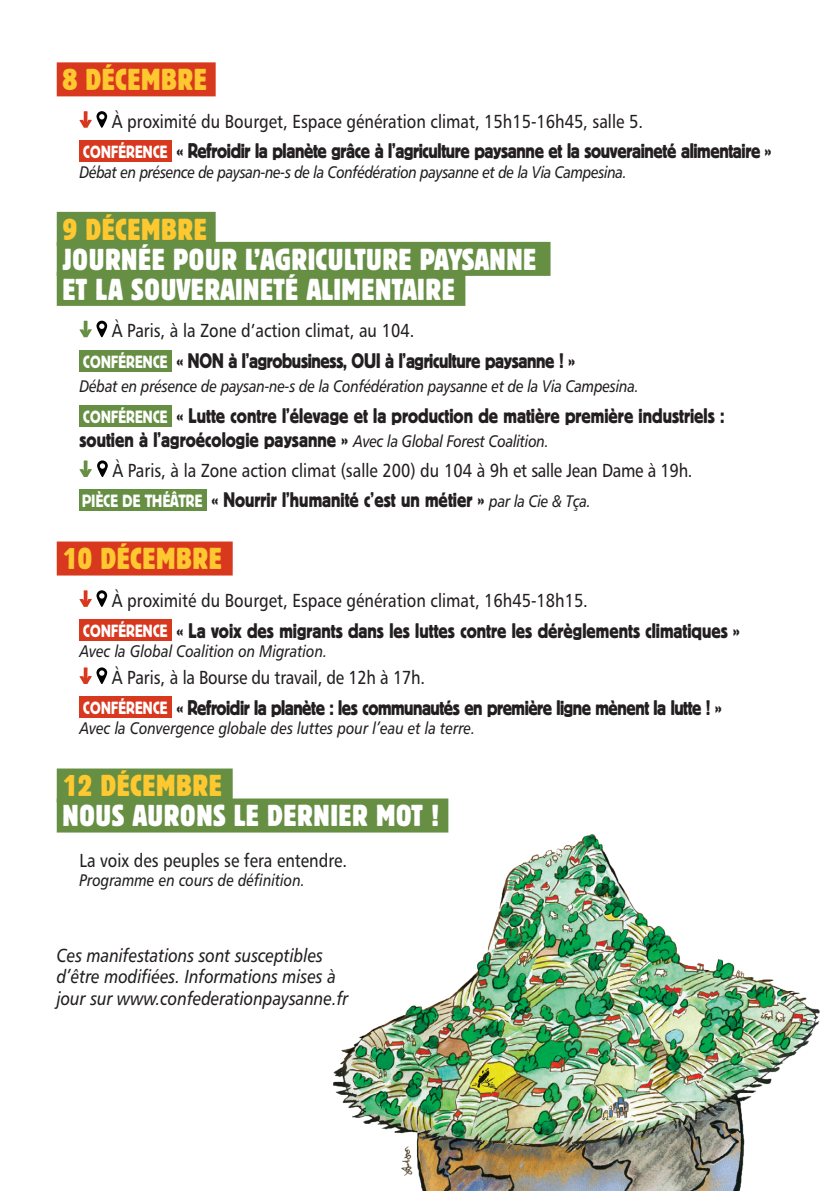
<style>
.page{position:relative;width:840px;height:1191px;background:#fff}
.page>*{position:absolute;margin:0;border:0;box-sizing:border-box;transform-origin:0 0}
.t1{font:condensed 30px/30px "Block BE";letter-spacing:.02em;color:#fff}
.t2{font:condensed 30px "Block BE";letter-spacing:.02em;color:#fec830}
.t3{font:21px/24px "Block BE";color:#231f20;scale:.86 1}
.t4{font:21px "Block BE";letter-spacing:-.02em;color:#231f20;scale:.86 1}
.t5{font:21px "Block BE";letter-spacing:-.025em;color:#231f20;scale:.86 1}
.t6{font:18.8px "Humanist 777 BT Roman B";color:#231f20;scale:.86 1}
.t7{font:18.8px/21.6px "Humanist 777 BT Italic B";color:#231f20;scale:.86 1}
.t8{font:16.8px "Humanist 777 BT Italic B";letter-spacing:-.015em;color:#231f20;scale:.86 1}
.s1{font-size:17.6px;color:#fff}
.s2{font-family:"Humanist 777 BT Italic B";font-size:16.8px}
</style>
<div class="page">
<div style="left:57px;top:62px;width:158px;height:34px;background:#d8381e"></div>
<div style="left:57px;top:212px;width:158px;height:34px;background:#668f44"></div>
<div style="left:57px;top:242px;width:493px;height:34px;background:#668f44"></div>
<div style="left:57px;top:272px;width:408px;height:34px;background:#668f44"></div>
<div style="left:57px;top:541px;width:175px;height:34px;background:#d8381e"></div>
<div style="left:57px;top:768px;width:175px;height:34px;background:#668f44"></div>
<div style="left:57px;top:798px;width:391px;height:34px;background:#668f44"></div>
<svg style="left:79px;top:111px;width:28px;height:17px"></svg>
<div style="left:79px;top:140px;width:92px;height:21px;background:#d8381e"></div>
<svg style="left:79px;top:321px;width:28px;height:16px"></svg>
<div style="left:79px;top:350px;width:92px;height:21px;background:#668f44"></div>
<div style="left:79px;top:405px;width:92px;height:21px;background:#668f44"></div>
<svg style="left:79px;top:460px;width:29px;height:17px"></svg>
<div style="left:79px;top:489px;width:127px;height:21px;background:#668f44"></div>
<svg style="left:79px;top:590px;width:28px;height:17px"></svg>
<div style="left:79px;top:619px;width:92px;height:21px;background:#d8381e"></div>
<svg style="left:79px;top:667px;width:28px;height:17px"></svg>
<div style="left:79px;top:696px;width:92px;height:22px;background:#d8381e"></div>
<img style="left:327px;top:828px;width:493px;height:363px">
<h1 class="t2" style="left:62px;top:62px;width:146px">8 DÉCEMBRE</h1>
<p class="t6" style="left:112px;top:109px;width:618px">À proximité du Bourget, Espace génération climat, 15h15-16h45, salle 5.</p>
<p class="t4" style="left:83px;top:139px;width:801px"><span class="s1">CONFÉRENCE</span> « Refroidir la planète grâce à l’agriculture paysanne et la souveraineté alimentaire »</p>
<p class="t8" style="left:79px;top:161px;width:637px">Débat en présence de paysan-ne-s de la Confédération paysanne et de la Via Campesina.</p>
<h1 class="t2" style="left:62px;top:212px;width:146px">9 DÉCEMBRE</h1>
<h1 class="t1" style="left:62px;top:244px;width:475px">JOURNÉE POUR L’AGRICULTURE PAYSANNE<br>ET LA SOUVERAINETÉ ALIMENTAIRE</h1>
<p class="t6" style="left:112px;top:319px;width:353px">À Paris, à la Zone d’action climat, au 104.</p>
<p class="t4" style="left:83px;top:349px;width:573px"><span class="s1">CONFÉRENCE</span> « NON à l’agrobusiness, OUI à l’agriculture paysanne ! »</p>
<p class="t8" style="left:79px;top:376px;width:651px">Débat en présence de paysan-ne-s de la Confédération paysanne et de la Via Campesina.</p>
<p class="t3" style="left:79px;top:404px;width:751px"><span class="s1">CONFÉRENCE</span> « Lutte contre l’élevage et la production de matière première industriels : soutien à l’agroécologie paysanne » <span class="s2">Avec la Global Forest Coalition.</span></p>
<p class="t6" style="left:112px;top:459px;width:675px">À Paris, à la Zone action climat (salle 200) du 104 à 9h et salle Jean Dame à 19h.</p>
<p class="t3" style="left:82px;top:488px;width:592px"><span class="s1">PIÈCE DE THÉÂTRE</span> « Nourrir l’humanité c’est un métier » <span class="s2">par la Cie &amp; Tça.</span></p>
<h1 class="t2" style="left:62px;top:541px;width:161px">10 DÉCEMBRE</h1>
<p class="t6" style="left:112px;top:588px;width:554px">À proximité du Bourget, Espace génération climat, 16h45-18h15.</p>
<p class="t3" style="left:83px;top:618px;width:764px"><span class="s1">CONFÉRENCE</span> « La voix des migrants dans les luttes contre les dérèglements climatiques »</p>
<p class="t8" style="left:79px;top:640px;width:289px">Avec la Global Coalition on Migration.</p>
<p class="t6" style="left:112px;top:666px;width:365px">À Paris, à la Bourse du travail, de 12h à 17h.</p>
<p class="t5" style="left:83px;top:696px;width:743px"><span class="s1">CONFÉRENCE</span> « Refroidir la planète : les communautés en première ligne mènent la lutte ! »</p>
<p class="t8" style="left:79px;top:718px;width:461px">Avec la Convergence globale des luttes pour l’eau et la terre.</p>
<h1 class="t2" style="left:62px;top:768px;width:161px">12 DÉCEMBRE</h1>
<h1 class="t1" style="left:62px;top:801px;width:378px">NOUS AURONS LE DERNIER MOT !</h1>
<p class="t6" style="left:79px;top:848px;width:313px">La voix des peuples se fera entendre.</p>
<p class="t8" style="left:79px;top:869px;width:263px">Programme en cours de définition.</p>
<p class="t7" style="left:57px;top:944px;width:340px">Ces manifestations sont susceptibles d’être modifiées. Informations mises à jour sur www.confederationpaysanne.fr</p>
</div>
